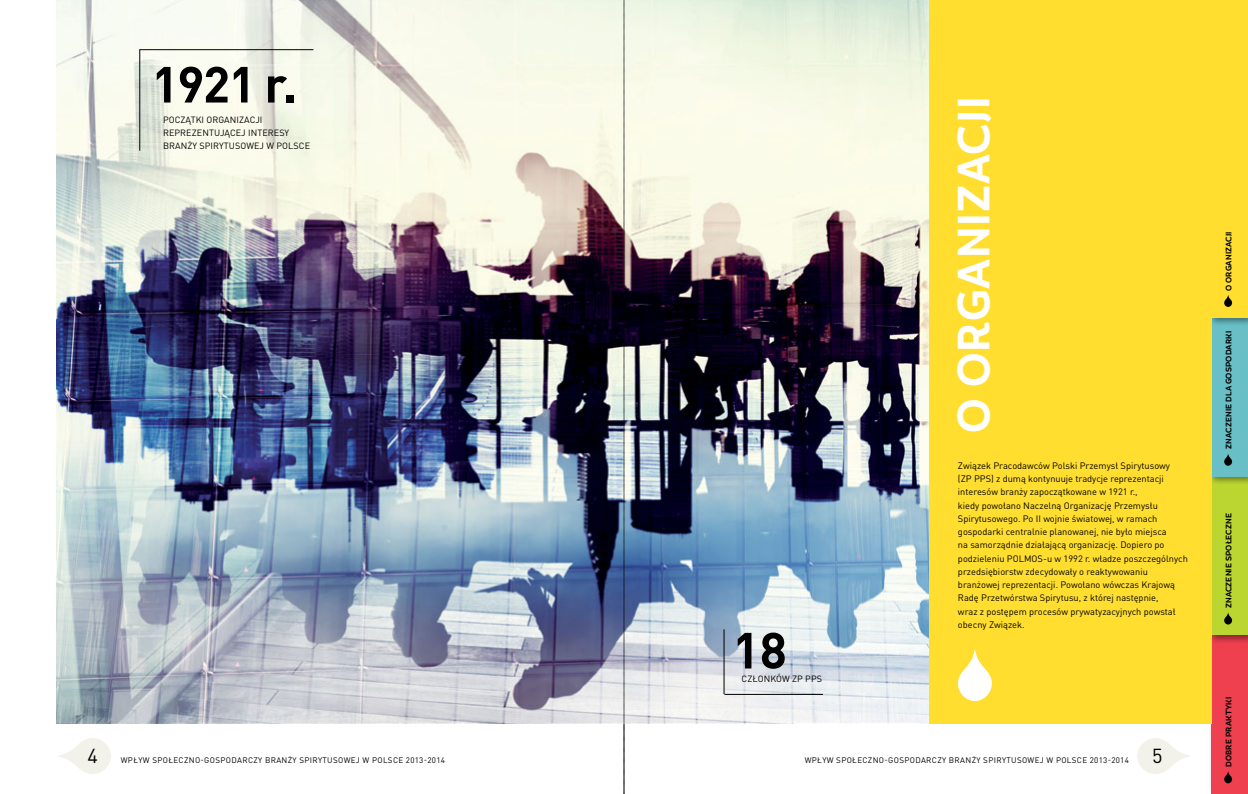
<style>
.page{position:relative;width:1248px;height:794px;background:#fff}
.page>*{position:absolute;margin:0;border:0;box-sizing:border-box;transform-origin:0 0}
.t1{font:700 50px "DIN Pro Pl";letter-spacing:-.03em;color:#000}
.t2{font:700 45px "Magallanes Cond";letter-spacing:.02em;color:#fff}
.t3{font:20px "DIN Pro Pl";color:#000}
.t4{font:9.2px/13.2px "DIN Pro Pl";color:#000}
.t5{font:9px/13px "DIN Pro Pl";letter-spacing:.01em;color:#000}
.t6{font:8px "DIN Pro Pl";letter-spacing:.045em;color:#000}
.t7{font:700 8px "Magallanes Cond";letter-spacing:.02em;color:#000}
</style>
<div class="page">
<svg style="left:1137px;top:738px;width:53px;height:36px"></svg>
<svg style="left:58px;top:738px;width:53px;height:36px"></svg>
<div style="left:1208px;top:627px;width:39px;height:167px;background:#fafafa"></div>
<div style="left:1210px;top:635px;width:37px;height:159px;background:#ef4050"></div>
<svg style="left:1224px;top:771px;width:7px;height:12px"></svg>
<div style="left:1207px;top:474px;width:40px;height:170px;background:#000;opacity:.4"></div>
<div style="left:1210px;top:476px;width:37px;height:159px;background:#bcd631"></div>
<div style="left:1207px;top:315px;width:40px;height:170px;background:#000;opacity:.4"></div>
<div style="left:1210px;top:317px;width:37px;height:159px;background:#68bfc6"></div>
<div style="left:1207px;top:157px;width:40px;height:170px;background:#000;opacity:.4"></div>
<div style="left:1210px;top:159px;width:37px;height:158px;background:#ffde2f"></div>
<svg style="left:1224px;top:454px;width:7px;height:12px"></svg>
<svg style="left:1224px;top:612px;width:7px;height:12px"></svg>
<svg style="left:1224px;top:295px;width:7px;height:12px"></svg>
<div style="left:928px;top:0;width:282px;height:723px;background:#ffde2f"></div>
<img style="left:57px;top:0;width:871px;height:723px">
<hr style="left:724px;top:694px;width:99px;height:1px;background:#000">
<hr style="left:723px;top:629px;width:1px;height:65px;background:#000">
<div style="left:1210px;top:0;width:37px;height:208px;background:#ffde2f"></div>
<svg style="left:958px;top:649px;width:33px;height:52px"></svg>
<hr style="left:139px;top:49px;width:174px;height:1px;background:#000">
<hr style="left:139px;top:50px;width:1px;height:101px;background:#000">
<svg style="left:623px;top:0;width:2px;height:794px"></svg>
<h1 class="t1" style="left:152px;top:51px;width:147px">1921 r.</h1>
<p class="t5" style="left:163px;top:113px;width:148px">POCZĄTKI ORGANIZACJI<br>REPREZENTUJĄCEJ INTERESY<br>BRANŻY SPIRYTUSOWEJ W POLSCE</p>
<h1 class="t1" style="left:732px;top:617px;width:56px">18</h1>
<p class="t5" style="left:741px;top:672px;width:82px">CZŁONKÓW ZP PPS</p>
<h2 class="t2" style="left:945px;top:433px;width:338px;rotate:-90deg">O ORGANIZACJI</h2>
<p class="t4" style="left:957px;top:459px;width:231px">Związek Pracodawców Polski Przemysł Spirytusowy<br>(ZP PPS) z dumą kontynuuje tradycje reprezentacji interesów branży zapoczątkowane w 1921 r.,<br>kiedy powołano Naczelną Organizację Przemysłu Spirytusowego. Po II wojnie światowej, w ramach gospodarki centralnie planowanej, nie było miejsca<br>na samorządnie działającą organizację. Dopiero po podzieleniu POLMOS-u w 1992 r. władze poszczególnych przedsiębiorstw zdecydowały o reaktywowaniu branżowej reprezentacji. Powołano wówczas Krajową Radę Przetwórstwa Spirytusu, z której następnie,<br>wraz z postępem procesów prywatyzacyjnych powstał obecny Związek.</p>
<h3 class="t3" style="left:88px;top:743px;width:12px">4</h3>
<p class="t6" style="left:121px;top:754px;width:326px">WPŁYW SPOŁECZNO-GOSPODARCZY BRANŻY SPIRYTUSOWEJ W POLSCE 2013-2014</p>
<p class="t6" style="left:804px;top:754px;width:326px">WPŁYW SPOŁECZNO-GOSPODARCZY BRANŻY SPIRYTUSOWEJ W POLSCE 2013-2014</p>
<h3 class="t3" style="left:1151px;top:743px;width:12px">5</h3>
<p class="t7" style="left:1223px;top:291px;width:61px;rotate:-90deg">O ORGANIZACJI</p>
<p class="t7" style="left:1223px;top:449px;width:119px;rotate:-90deg">ZNACZENIE DLA GOSPODARKI</p>
<p class="t7" style="left:1223px;top:608px;width:96px;rotate:-90deg">ZNACZENIE SPOŁECZNE</p>
<p class="t7" style="left:1223px;top:767px;width:72px;rotate:-90deg">DOBRE PRAKTYKI</p>
</div>
